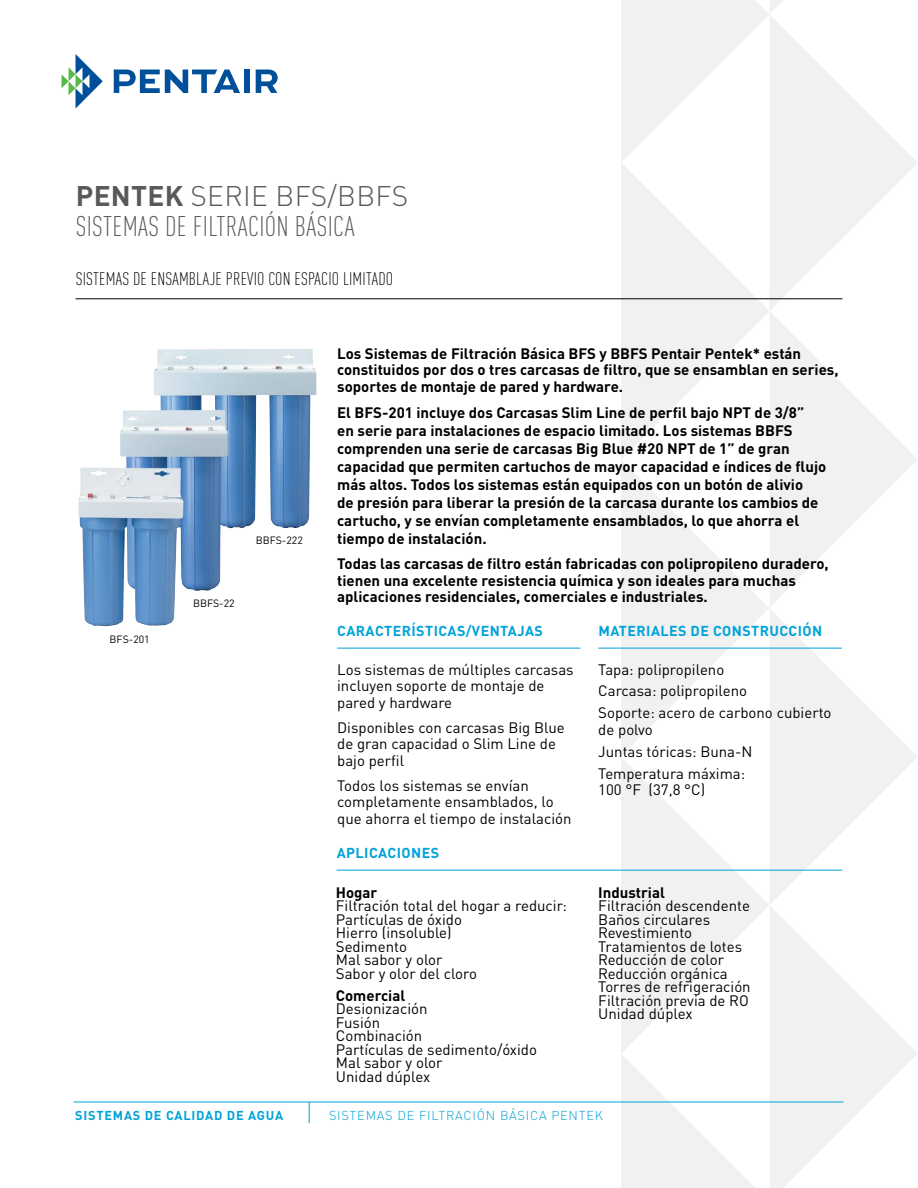
<style>
.page{position:relative;width:918px;height:1188px;background:#fff}
.page>*{position:absolute;margin:0;border:0;box-sizing:border-box;transform-origin:0 0}
.t1{font:300 condensed 28.05px/30px "DIN Pro";letter-spacing:.01em;color:#58595b}
.t2{font:300 condensed 18px "DIN Pro";letter-spacing:.01em;color:#000}
.t3{font:700 15px/18px "DIN Pro";color:#000}
.t4{font:15px/13.5px "DIN Pro";color:#000}
.t5{font:700 14.25px "DIN Pro";letter-spacing:.03em;color:#00a3d8}
.t6{font:300 12.75px "DIN Pro";letter-spacing:.06em;color:#00a3d8}
.t7{font:700 12.75px "DIN Pro";letter-spacing:.06em;color:#00a3d8}
.t8{font:10.5px "DIN Pro";color:#000}
.s1{font-weight:700;font-stretch:normal}
.s2{font-stretch:normal}
</style>
<div class="page">
<svg style="left:621px;top:0;width:297px;height:163px;fill:#f2f2f3"></svg>
<svg style="left:621px;top:163px;width:297px;height:297px"></svg>
<svg style="left:621px;top:460px;width:297px;height:297px;fill:#f3f3f4"></svg>
<svg style="left:621px;top:757px;width:297px;height:431px;fill:#f1f1f2"></svg>
<svg style="left:621px;top:1054px;width:134px;height:134px"></svg>
<hr style="left:73px;top:1102px;width:770px;height:1px;background:#00a3d8">
<svg style="left:62px;top:54px;width:41px;height:55px"></svg>
<svg style="left:114px;top:70px;width:126px;height:23px"></svg>
<div style="left:244px;top:70px;width:5px;height:23px;background:#004f9a"></div>
<svg style="left:256px;top:70px;width:22px;height:23px"></svg>
<hr style="left:76px;top:298px;width:766px;height:1px;background:#000">
<svg style="left:309px;top:1102px;width:1px;height:21px"></svg>
<hr style="left:337px;top:648px;width:243px;height:1px;background:#00a3d8">
<hr style="left:598px;top:648px;width:244px;height:1px;background:#00a3d8">
<hr style="left:337px;top:870px;width:505px;height:1px;background:#00a3d8">
<img style="left:78px;top:349px;width:230px;height:271px">
<h1 class="t1" style="left:76px;top:179px;width:334px"><span class="s1">PENTEK</span> <span class="s2">SERIE BFS/BBFS<br></span>SISTEMAS DE FILTRACIÓN BÁSICA</h1>
<p class="t2" style="left:76px;top:266px;width:319px">SISTEMAS DE ENSAMBLAJE PREVIO CON ESPACIO LIMITADO</p>
<p class="t8" style="left:110px;top:631px;width:42px">BFS-201</p>
<p class="t8" style="left:193px;top:595px;width:43px">BBFS-22</p>
<p class="t8" style="left:256px;top:532px;width:49px">BBFS-222</p>
<p class="t3" style="left:337px;top:343px;width:503px;line-height:16.5px">Los Sistemas de Filtración Básica BFS y BBFS Pentair Pentek* están constituidos por dos o tres carcasas de filtro, que se ensamblan en series, soportes de montaje de pared y hardware.</p>
<p class="t3" style="left:337px;top:402px;width:491px">El BFS-201 incluye dos Carcasas Slim Line de perfil bajo NPT de 3/8”<br>en serie para instalaciones de espacio limitado. Los sistemas BBFS comprenden una serie de carcasas Big Blue #20 NPT de 1” de gran capacidad que permiten cartuchos de mayor capacidad e índices de flujo más altos. Todos los sistemas están equipados con un botón de alivio<br>de presión para liberar la presión de la carcasa durante los cambios de cartucho, y se envían completamente ensamblados, lo que ahorra el tiempo de instalación.</p>
<p class="t3" style="left:337px;top:554px;width:493px;line-height:16.5px">Todas las carcasas de filtro están fabricadas con polipropileno duradero, tienen una excelente resistencia química y son ideales para muchas aplicaciones residenciales, comerciales e industriales.</p>
<p class="t5" style="left:337px;top:619px;width:207px">CARACTERÍSTICAS/VENTAJAS</p>
<p class="t4" style="left:337px;top:659px;width:238px;line-height:16.5px">Los sistemas de múltiples carcasas incluyen soporte de montaje de pared y hardware</p>
<p class="t4" style="left:337px;top:718px;width:229px;line-height:16.5px">Disponibles con carcasas Big Blue de gran capacidad o Slim Line de bajo perfil</p>
<p class="t4" style="left:337px;top:776px;width:236px;line-height:16.5px">Todos los sistemas se envían completamente ensamblados, lo que ahorra el tiempo de instalación</p>
<p class="t5" style="left:337px;top:841px;width:104px">APLICACIONES</p>
<p class="t3" style="left:336px;top:882px;width:43px">Hogar</p>
<p class="t4" style="left:336px;top:898px;width:233px">Filtración total del hogar a reducir:<br>Partículas de óxido<br>Hierro (insoluble)<br>Sedimento<br>Mal sabor y olor<br>Sabor y olor del cloro</p>
<p class="t3" style="left:336px;top:985px;width:71px">Comercial</p>
<p class="t4" style="left:336px;top:1001px;width:203px">Desionización<br>Fusión<br>Combinación<br>Partículas de sedimento/óxido<br>Mal sabor y olor<br>Unidad dúplex</p>
<p class="t5" style="left:598px;top:619px;width:226px">MATERIALES DE CONSTRUCCIÓN</p>
<p class="t4" style="left:598px;top:657px;width:235px;line-height:21.9px">Tapa: polipropileno<br>Carcasa: polipropileno<br>Soporte: acero de carbono cubierto</p>
<p class="t4" style="left:598px;top:717px;width:156px;line-height:21.9px">de polvo<br>Juntas tóricas: Buna-N<br>Temperatura máxima:</p>
<p class="t4" style="left:598px;top:782px;width:108px">100 °F (37,8 °C)</p>
<p class="t3" style="left:598px;top:882px;width:68px">Industrial</p>
<p class="t4" style="left:598px;top:898px;width:154px">Filtración descendente<br>Baños circulares<br>Revestimiento<br>Tratamientos de lotes<br>Reducción de color<br>Reducción orgánica<br>Torres de refrigeración<br>Filtración previa de RO<br>Unidad dúplex</p>
<p class="t7" style="left:75px;top:1105px;width:210px">SISTEMAS DE CALIDAD DE AGUA</p>
<p class="t6" style="left:329px;top:1106px;width:275px">SISTEMAS DE FILTRACIÓN BÁSICA PENTEK</p>
</div>
